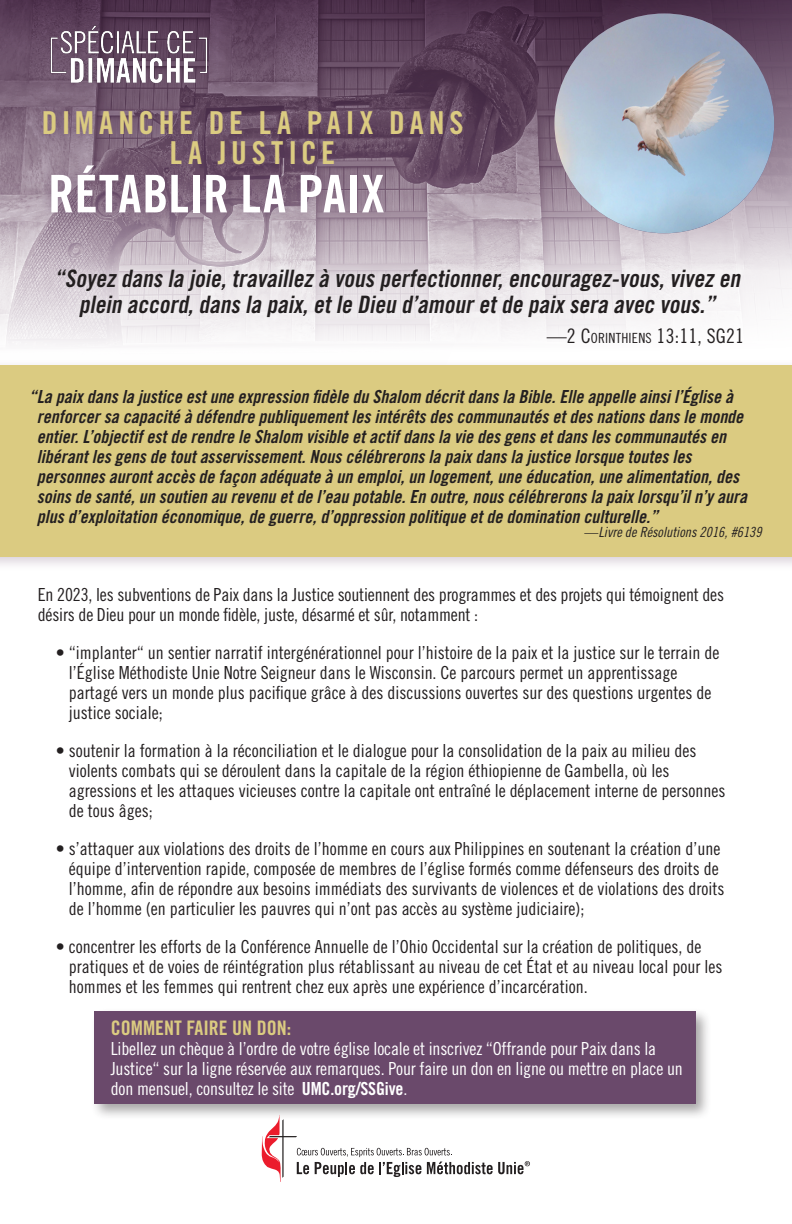
<style>
.page{position:relative;width:792px;height:1224px;background:#fff}
.page>*{position:absolute;margin:0;border:0;box-sizing:border-box;transform-origin:0 0}
.t1{font:52px "Trade Gothic LT Std Bd Cn 20";letter-spacing:.01em;color:#fff}
.t2{font:31.6px/30px "Trade Gothic LT Std Bd Cn 20";letter-spacing:.15em;color:#dbcb81;text-align:center}
.t3{font:italic 24px/26px "Trade Gothic LT Std Bd Cn 20";color:#231f20;text-align:center}
.t4{font:20px "Trade Gothic LT Std Cn 18";letter-spacing:.01em;color:#231f20}
._2020_KIT_Body_Text{font:20px "Trade Gothic LT Std Bd Cn 20";color:#dbcb81}
._2020_KIT_Body_Text-2{font:18px/20px "Trade Gothic LT Std Cn 18";color:#231f20}
._2020_KIT_Body_Text-3{font:italic 18px/20px "Trade Gothic LT Std Bd Cn 20";color:#231f20}
._2020_KIT_Body_Text-4{font:18px/20px "Trade Gothic LT Std Cn 18";letter-spacing:-.01em;color:#fff}
._2020_KIT_Body_Text-5{font:italic 14px "Trade Gothic LT Std Cn 18";color:#231f20}
.s1{font-size:14px}
.s2{font-style:normal}
.s3{font-family:"Trade Gothic LT Std Bd Cn 20"}
</style>
<div class="page">
<img style="left:0;top:0;width:792px;height:344px">
<img style="left:554px;top:14px;width:220px;height:219px;border-radius:110px">
<div style="left:41px;top:155px;width:352px;height:68px;background:#6a496b;opacity:.5"></div>
<div style="left:33px;top:100px;width:440px;height:74px;background:#6a496b;opacity:.5"></div>
<div style="left:0;top:358px;width:792px;height:213px;background:#6a496b;opacity:.25"></div>
<div style="left:0;top:365px;width:792px;height:192px;background:#dbcb81"></div>
<div style="left:43px;top:253px;width:715px;height:107px;background:#fff;opacity:.75"></div>
<div style="left:90px;top:1008px;width:622px;height:113px;background:#231f20;opacity:.4"></div>
<div style="left:94px;top:1012px;width:602px;height:92px;background:#6a496b"></div>
<img style="left:12px;top:10px;width:221px;height:94px">
<svg style="left:262px;top:1115px;width:268px;height:67px"></svg>
<p class="t2" style="left:42px;top:108px;width:423px">DIMANCHE DE LA PAIX DANS<br>LA JUSTICE</p>
<p class="t1" style="left:48px;top:162px;width:338px">RÉTABLIR LA PAIX</p>
<p class="t3" style="left:54px;top:265px;width:692px">“Soyezdansla joie,travaillezà vousperfectionner,encouragez-vous,vivezen plein accord,dansla paix,etle Dieu d’amouretde paixsera avec vous.”</p>
<p class="t4" style="left:547px;top:324px;width:199px">—2 C<span class="s1">ORINTHIENS</span> 13:11, SG21</p>
<p class="_2020_KIT_Body_Text-3" style="left:37px;top:387px;width:717px;text-indent:-8px">“LapaixdanslajusticeestuneexpressionfidèleduShalom décritdanslaBible.Elleappelleainsil’Égliseà renforcersacapacitéàdéfendrepubliquementlesintérêtsdescommunautésetdesnationsdanslemonde entier.L’objectifestderendreleShalom visibleetactifdanslaviedesgensetdanslescommunautésen libérantlesgensdetoutasservissement.Nouscélébreronslapaixdanslajusticelorsquetoutesles personnesaurontaccèsdefaçonadéquateàunemploi,unlogement,uneéducation,unealimentation,des soinsdesanté,unsoutienaurevenuetdel’eaupotable.Enoutre,nouscélébreronslapaixlorsqu’iln’yaura plusd’exploitationéconomique,deguerre,d’oppressionpolitiqueetdedominationculturelle.”</p>
<p class="_2020_KIT_Body_Text-5" style="left:585px;top:524px;width:182px"><span class="s2">—</span> LivredeRésolutions2016,#6139</p>
<p class="_2020_KIT_Body_Text-2" style="left:38px;top:585px;width:688px">En 2023, les subventions de Paix dans la Justice soutiennent des programmes et des projets qui témoignent des désirs de Dieu pour un monde fidèle, juste, désarmé et sûr, notamment :</p>
<p class="_2020_KIT_Body_Text-2" style="left:69px;top:643px;width:652px;text-indent:-13px">• “implanter“ un sentier narratif intergénérationnel pour l’histoire de la paix et la justice sur le terrain de l’Église Méthodiste Unie Notre Seigneur dans le Wisconsin. Ce parcours permet un apprentissage partagé vers un monde plus pacifique grâce à des discussions ouvertes sur des questions urgentes de justice sociale;</p>
<p class="_2020_KIT_Body_Text-2" style="left:69px;top:741px;width:658px;text-indent:-13px">• soutenir la formation à la réconciliation et le dialogue pour la consolidation de la paix au milieu des violents combats qui se déroulent dans la capitale de la région éthiopienne de Gambella, où les agressions et les attaques vicieuses contre la capitale ont entraîné le déplacement interne de personnes de tous âges;</p>
<p class="_2020_KIT_Body_Text-2" style="left:69px;top:839px;width:657px;text-indent:-13px">• s’attaquer aux violations des droits de l’homme en cours aux Philippines en soutenant la création d’une équipe d’intervention rapide, composée de membres de l’église formés comme défenseurs des droits de l’homme, afin de répondre aux besoins immédiats des survivants de violences et de violations des droits de l’homme (en particulier les pauvres qui n’ont pas accès au système judiciaire);</p>
<p class="_2020_KIT_Body_Text-2" style="left:69px;top:937px;width:655px;text-indent:-13px">• concentrer les efforts de la Conférence Annuelle de l’Ohio Occidental sur la création de politiques, de pratiques et de voies de réintégration plus rétablissant au niveau de cet État et au niveau local pour les hommes et les femmes qui rentrent chez eux après une expérience d’incarcération.</p>
<p class="_2020_KIT_Body_Text" style="left:111px;top:1016px;width:182px">COMMENT FAIRE UN DON:</p>
<p class="_2020_KIT_Body_Text-4" style="left:111px;top:1038px;width:574px">Libellez un chèque à l’ordre de votre église locale et inscrivez “Offrande pour Paix dans la<br>Justice“ sur la ligne réservée aux remarques. Pour faire un don en ligne ou mettre en place un don mensuel, consultez le site <span class="s3">UMC.org/SSGive</span>.</p>
</div>
